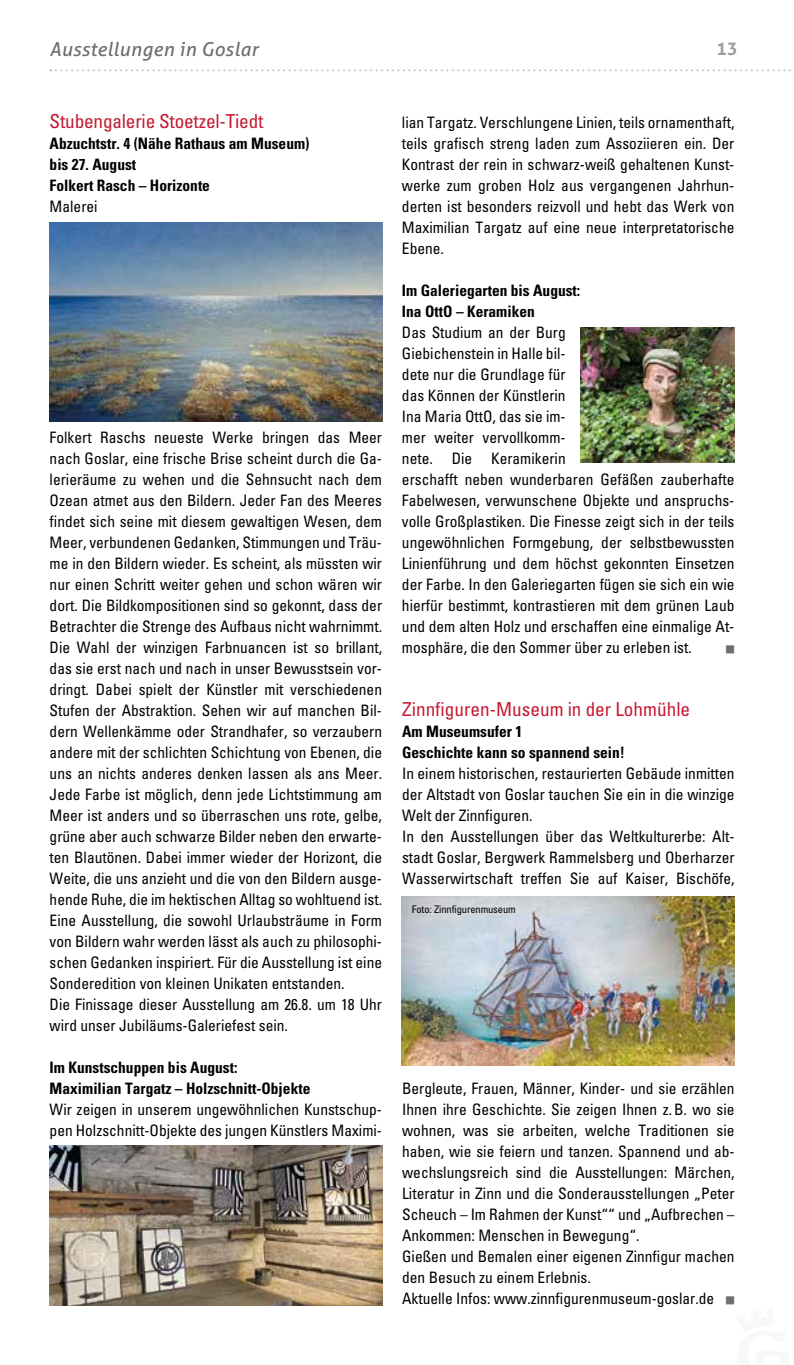
<style>
.page{position:relative;width:794px;height:1365px;background:#fff}
.page>*{position:absolute;margin:0;border:0;box-sizing:border-box;transform-origin:0 0}
.t1{font:condensed 19.25px "Univers 57";color:#c61a32}
.t2{font:italic 19.25px "Aller";letter-spacing:.02em;color:#706f6f}
.t3{font:700 17.5px "Aller";color:#9d9d9c}
.t4{font:condensed 15.75px/21px "Univers 57";color:#000}
.t5{font:700 condensed 15.75px/21px "Univers 67";color:#000}
.t6{font:condensed 10.5px "Univers 57";letter-spacing:-.01em;color:#000}
.t7{font:8.75px "Zapf Dingbats IT Cby BT";color:#706f6f}
.s1{color:#706f6f}
</style>
<div class="page">
<svg style="left:50px;top:69px;width:741px;height:2px"></svg>
<img style="left:402px;top:896px;width:332px;height:169px">
<img style="left:580px;top:327px;width:154px;height:135px">
<img style="left:50px;top:222px;width:332px;height:200px">
<img style="left:50px;top:1145px;width:332px;height:160px">
<p class="t2" style="left:50px;top:38px;width:210px">Ausstellungen in Goslar</p>
<p class="t3" style="left:716px;top:38px;width:22px">13</p>
<p class="t1" style="left:50px;top:108px;width:215px">Stubengalerie Stoetzel-Tiedt</p>
<p class="t5" style="left:50px;top:132px;width:261px">Abzuchtstr. 4 (Nähe Rathaus am Museum) bis 27. August<br>Folkert Rasch – Horizonte</p>
<p class="t4" style="left:50px;top:195px;width:50px">Malerei</p>
<p class="t4" style="left:50px;top:426px;width:334px">Folkert Raschs neueste Werke bringen das Meer nach Goslar, eine frische Brise scheint durch die Ga&shy;lerieräume zu wehen und die Sehnsucht nach dem Ozean atmet aus den Bildern. Jeder Fan des Meeres findet sich seine mit diesem gewaltigen Wesen, dem Meer, verbundenen Gedanken, Stimmungen und Träu&shy;me in den Bildern wieder. Es scheint, als müssten wir nur einen Schritt weiter gehen und schon wären wir dort. Die Bildkompositionen sind so gekonnt, dass der Betrachter die Strenge des Aufbaus nicht wahrnimmt.<br>Die Wahl der winzigen Farbnuancen ist so brillant, das sie erst nach und nach in unser Bewusstsein vor&shy;dringt. Dabei spielt der Künstler mit verschiedenen Stufen der Abstraktion. Sehen wir auf manchen Bil&shy;dern Wellenkämme oder Strandhafer, so verzaubern andere mit der schlichten Schichtung von Ebenen, die uns an nichts anderes denken lassen als ans Meer.<br>Jede Farbe ist möglich, denn jede Lichtstimmung am Meer ist anders und so überraschen uns rote, gelbe, grüne aber auch schwarze Bilder neben den erwarte&shy;ten Blautönen. Dabei immer wieder der Horizont, die Weite, die uns anzieht und die von den Bildern ausge&shy;hende Ruhe, die im hektischen Alltag so wohltuend ist.<br>Eine Ausstellung, die sowohl Urlaubsträume in Form von Bildern wahr werden lässt als auch zu philosophi&shy;schen Gedanken inspiriert. Für die Ausstellung ist eine Sonderedition von kleinen Unikaten entstanden.<br>Die Finissage dieser Ausstellung am 26.8. um 18 Uhr wird unser Jubiläums-Galeriefest sein.</p>
<p class="t5" style="left:50px;top:1056px;width:262px">Im Kunstschuppen bis August:<br>Maximilian Targatz – Holzschnitt-Objekte</p>
<p class="t4" style="left:50px;top:1098px;width:334px">Wir zeigen in unserem ungewöhnlichen Kunstschup&shy;pen Holzschnitt-Objekte des jungen Künstlers Maximi-</p>
<p class="t4" style="left:402px;top:111px;width:334px;text-align:justify">lian Targatz. Verschlungene Linien, teils ornamenthaft, teils grafisch streng laden zum Assoziieren ein. Der Kontrast der rein in schwarz-weiß gehaltenen Kunst&shy;werke zum groben Holz aus vergangenen Jahrhun&shy;derten ist besonders reizvoll und hebt das Werk von Maximilian Targatz auf eine neue interpretatorische Ebene.</p>
<p class="t5" style="left:402px;top:279px;width:180px">Im Galeriegarten bis August:<br>Ina OttO – Keramiken</p>
<p class="t4" style="left:402px;top:321px;width:334px">Das Studium an der Burg<br>Giebichenstein in Halle bil-<br>dete nur die Grundlage für<br>das Können der Künstlerin<br>Ina Maria OttO, das sie im-<br>mer weiter vervollkomm-<br>nete. Die Keramikerin<br>erschafft neben wunderbaren Gefäßen zauberhafte Fabelwesen, verwunschene Objekte und anspruchs&shy;volle Großplastiken. Die Finesse zeigt sich in der teils ungewöhnlichen Formgebung, der selbstbewussten Linienführung und dem höchst gekonnten Einsetzen der Farbe. In den Galeriegarten fügen sie sich ein wie hierfür bestimmt, kontrastieren mit dem grünen Laub und dem alten Holz und erschaffen eine einmalige At&shy;mosphäre, die den Sommer über zu erleben ist.</p>
<p class="t7" style="left:725px;top:645px;width:10px">■</p>
<p class="t1" style="left:402px;top:696px;width:290px">Zinnfiguren-Museum in der Lohmühle</p>
<p class="t5" style="left:402px;top:720px;width:224px">Am Museumsufer 1<br>Geschichte kann so spannend sein!</p>
<p class="t4" style="left:402px;top:762px;width:334px">In einem historischen, restaurierten Gebäude inmitten der Altstadt von Goslar tauchen Sie ein in die winzige Welt der Zinnfiguren.<br>In den Ausstellungen über das Weltkulturerbe: Alt&shy;stadt Goslar, Bergwerk Rammelsberg und Oberharzer Wasserwirtschaft treffen Sie auf Kaiser, Bischöfe,</p>
<p class="t6" style="left:412px;top:903px;width:105px">Foto: Zinnfigurenmuseum</p>
<p class="t4" style="left:402px;top:1077px;width:334px">Bergleute, Frauen, Männer, Kinder- und sie erzählen Ihnen ihre Geschichte. Sie zeigen Ihnen z.B. wo sie wohnen, was sie arbeiten, welche Traditionen sie haben, wie sie feiern und tanzen. Spannend und ab&shy;wechslungsreich sind die Ausstellungen: Märchen, Literatur in Zinn und die Sonderausstellungen „Peter Scheuch – Im Rahmen der Kunst““ und „Aufbrechen – Ankommen: Menschen in Bewegung“.<br>Gießen und Bemalen einer eigenen Zinnfigur machen den Besuch zu einem Erlebnis.<br>Aktuelle Infos: www.zinnfigurenmuseum-goslar.de <span class="s1">■</span></p>
</div>
